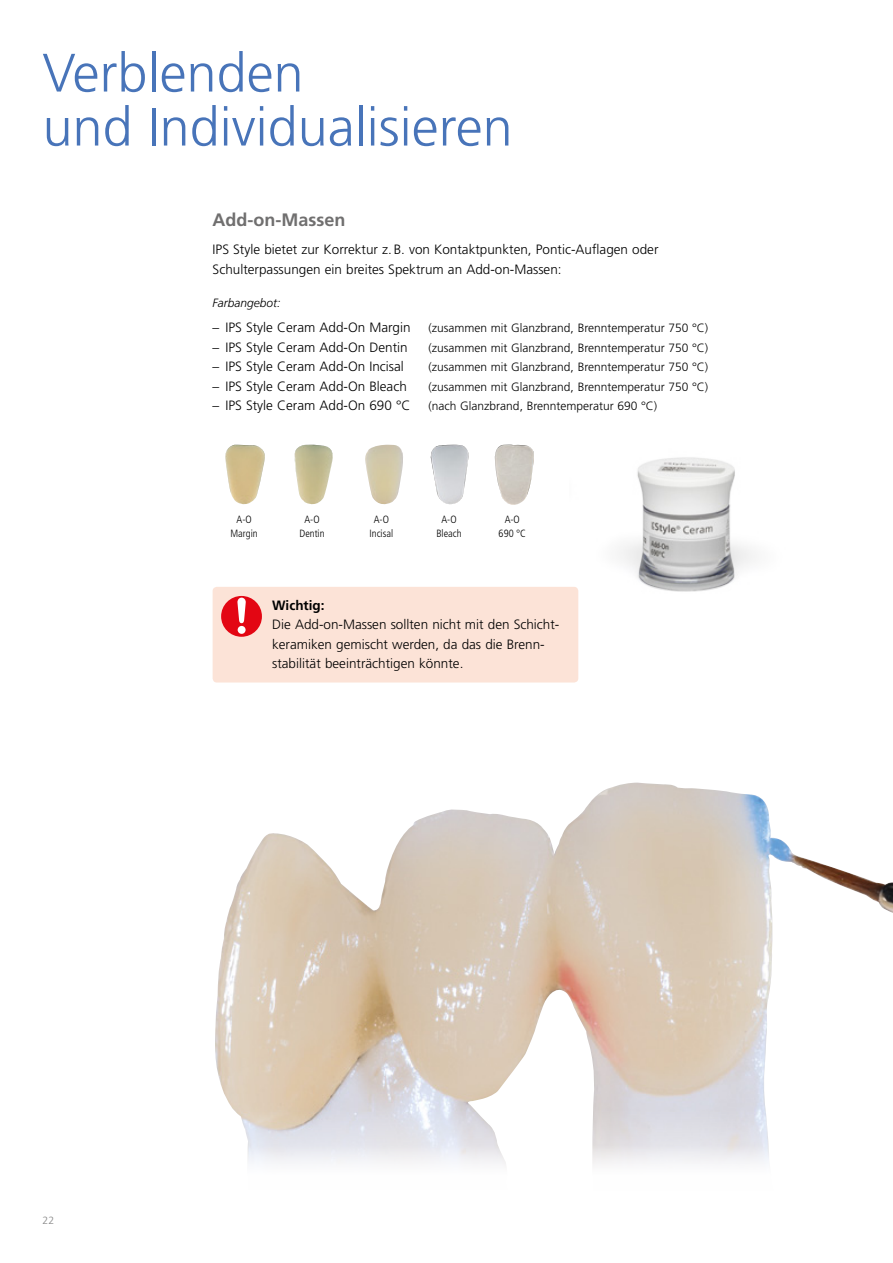
<style>
.page{position:relative;width:893px;height:1263px;background:#fff}
.page>*{position:absolute;margin:0;border:0;box-sizing:border-box;transform-origin:0 0}
.t1{font:300 54px/54px "Frutiger";color:#4874b9}
.t2{font:700 18px "Frutiger";color:#706f6f}
.t3{font:300 13.5px/19.5px "Frutiger";color:#000}
.t4{font:700 13.5px "Frutiger";color:#000}
.t5{font:300 12px "Frutiger";color:#000}
.t6{font:italic 300 12px "Frutiger";color:#000}
.t7{font:300 condensed 10.5px/13.5px "Frutiger";color:#000;text-align:center}
.t8{font:300 10.5px "Frutiger";color:#878787}
</style>
<div class="page">
<img style="left:215px;top:783px;width:678px;height:304px">
<svg style="left:222px;top:941px;width:569px;height:224px"></svg>
<img style="left:494px;top:445px;width:40px;height:60px">
<img style="left:365px;top:445px;width:38px;height:60px">
<img style="left:294px;top:445px;width:39px;height:60px">
<img style="left:225px;top:445px;width:40px;height:60px">
<img style="left:430px;top:445px;width:39px;height:59px">
<img style="left:638px;top:457px;width:97px;height:135px">
<div style="left:213px;top:587px;width:365px;height:95px;background:#fce3d7;border-radius:4px"></div>
<div style="left:221px;top:596px;width:41px;height:41px;background:#e30613;border-radius:50%"></div>
<div style="left:238px;top:626px;width:8px;height:8px;background:#fff;border-radius:50%"></div>
<svg style="left:237px;top:598px;width:9px;height:25px"></svg>
<h1 class="t1" style="left:43px;top:47px;width:472px">Verblenden<br>und Individualisieren</h1>
<h2 class="t2" style="left:213px;top:209px;width:134px">Add-on-Massen</h2>
<p class="t3" style="left:213px;top:240px;width:447px">IPS Style bietet zur Korrektur z.B. von Kontaktpunkten, Pontic-Auflagen oder<br>Schulterpassungen ein breites Spektrum an Add-on-Massen:</p>
<p class="t6" style="left:213px;top:296px;width:70px">Farbangebot:</p>
<p class="t3" style="left:213px;top:318px;width:200px">– IPS Style Ceram Add-On Margin</p>
<p class="t5" style="left:429px;top:321px;width:281px">(zusammen mit Glanzbrand, Brenntemperatur 750 °C)</p>
<p class="t3" style="left:213px;top:337px;width:197px">– IPS Style Ceram Add-On Dentin</p>
<p class="t5" style="left:429px;top:341px;width:281px">(zusammen mit Glanzbrand, Brenntemperatur 750 °C)</p>
<p class="t3" style="left:213px;top:357px;width:193px">– IPS Style Ceram Add-On Incisal</p>
<p class="t5" style="left:429px;top:360px;width:281px">(zusammen mit Glanzbrand, Brenntemperatur 750 °C)</p>
<p class="t3" style="left:213px;top:376px;width:196px">– IPS Style Ceram Add-On Bleach</p>
<p class="t5" style="left:429px;top:380px;width:281px">(zusammen mit Glanzbrand, Brenntemperatur 750 °C)</p>
<p class="t3" style="left:213px;top:396px;width:199px">– IPS Style Ceram Add-On 690 °C</p>
<p class="t5" style="left:429px;top:399px;width:230px">(nach Glanzbrand, Brenntemperatur 690 °C)</p>
<p class="t7" style="left:231px;top:513px;width:29px">A-O<br>Margin</p>
<p class="t7" style="left:436px;top:513px;width:27px">A-O<br>Bleach</p>
<p class="t7" style="left:299px;top:513px;width:27px">A-O<br>Dentin</p>
<p class="t7" style="left:369px;top:513px;width:25px">A-O<br>Incisal</p>
<p class="t7" style="left:499px;top:513px;width:29px">A-O<br>690 °C</p>
<p class="t8" style="left:43px;top:1214px;width:13px">22</p>
<p class="t4" style="left:272px;top:597px;width:54px">Wichtig:</p>
<p class="t3" style="left:272px;top:615px;width:288px">Die Add-on-Massen sollten nicht mit den Schicht&shy;keramiken gemischt werden, da das die Brenn&shy;stabilität beeinträchtigen könnte.</p>
</div>
